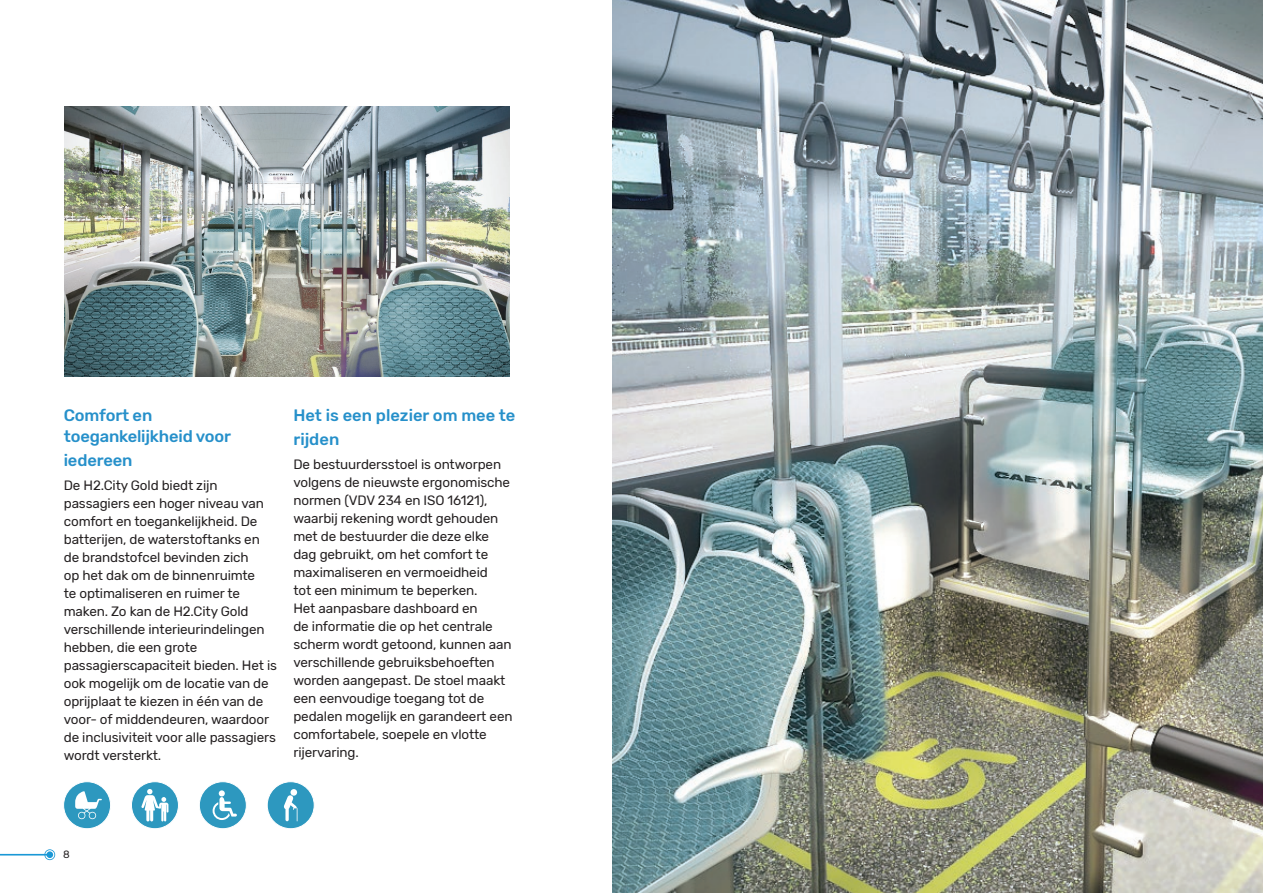
<style>
.page{position:relative;width:1263px;height:893px;background:#fff}
.page>*{position:absolute;margin:0;border:0;box-sizing:border-box;transform-origin:0 0}
.Body{font:500 16.5px/21px "Rubik";letter-spacing:-.01em;color:#2690ca}
.Intro{font:500 16.5px/24px "Rubik";color:#2690ca}
.Body-2{font:13.5px/18px "Rubik";letter-spacing:-.01em;color:#231f20}
.t1{font:10.5px "Rubik";color:#231f20}
</style>
<div class="page">
<svg style="left:0;top:849px;width:55px;height:11px"></svg>
<img style="left:64px;top:106px;width:446px;height:270px">
<div style="left:199px;top:781px;width:48px;height:48px;background:#2d98bf;border:1px solid #fff;border-radius:50%"></div>
<svg style="left:213px;top:790px;width:24px;height:30px"></svg>
<div style="left:63px;top:781px;width:48px;height:48px;background:#2d98bf;border:1px solid #fff;border-radius:50%"></div>
<svg style="left:75px;top:791px;width:27px;height:28px"></svg>
<div style="left:267px;top:781px;width:48px;height:48px;background:#2d98bf;border:1px solid #fff;border-radius:50%"></div>
<div style="left:290px;top:789px;width:7px;height:7px;background:#fff;border-radius:50%"></div>
<svg style="left:284px;top:795px;width:13px;height:26px"></svg>
<svg style="left:131px;top:781px;width:48px;height:48px"></svg>
<svg style="left:141px;top:789px;width:27px;height:32px"></svg>
<img style="left:612px;top:0;width:651px;height:893px">
<p class="Body" style="left:64px;top:405px;width:169px">Comfort en toegankelijkheid voor</p>
<p class="Body" style="left:64px;top:450px;width:70px">iedereen</p>
<p class="Body-2" style="left:64px;top:477px;width:215px">De H2.City Gold biedt zijn passagiers een hoger niveau van comfort en toegankelijkheid. De batterijen, de waterstoftanks en de brandstofcel bevinden zich<br>op het dak om de binnenruimte<br>te optimaliseren en ruimer te maken. Zo kan de H2.City Gold verschillende interieurindelingen hebben, die een grote passagierscapaciteit bieden. Het is ook mogelijk om de locatie van de oprijplaat te kiezen in één van de voor- of middendeuren, waardoor de inclusiviteit voor alle passagiers wordt versterkt.</p>
<p class="Intro" style="left:293px;top:404px;width:224px">Het is een plezier om mee te rijden</p>
<p class="Body-2" style="left:293px;top:456px;width:221px">De bestuurdersstoel is ontworpen volgens de nieuwste ergonomische normen (VDV 234 en ISO 16121), waarbij rekening wordt gehouden met de bestuurder die deze elke dag gebruikt, om het comfort te maximaliseren en vermoeidheid<br>tot een minimum te beperken.<br>Het aanpasbare dashboard en<br>de informatie die op het centrale scherm wordt getoond, kunnen aan verschillende gebruiksbehoeften worden aangepast. De stoel maakt een eenvoudige toegang tot de pedalen mogelijk en garandeert een comfortabele, soepele en vlotte rijervaring.</p>
<p class="t1" style="left:63px;top:849px;width:8px">8</p>
</div>
